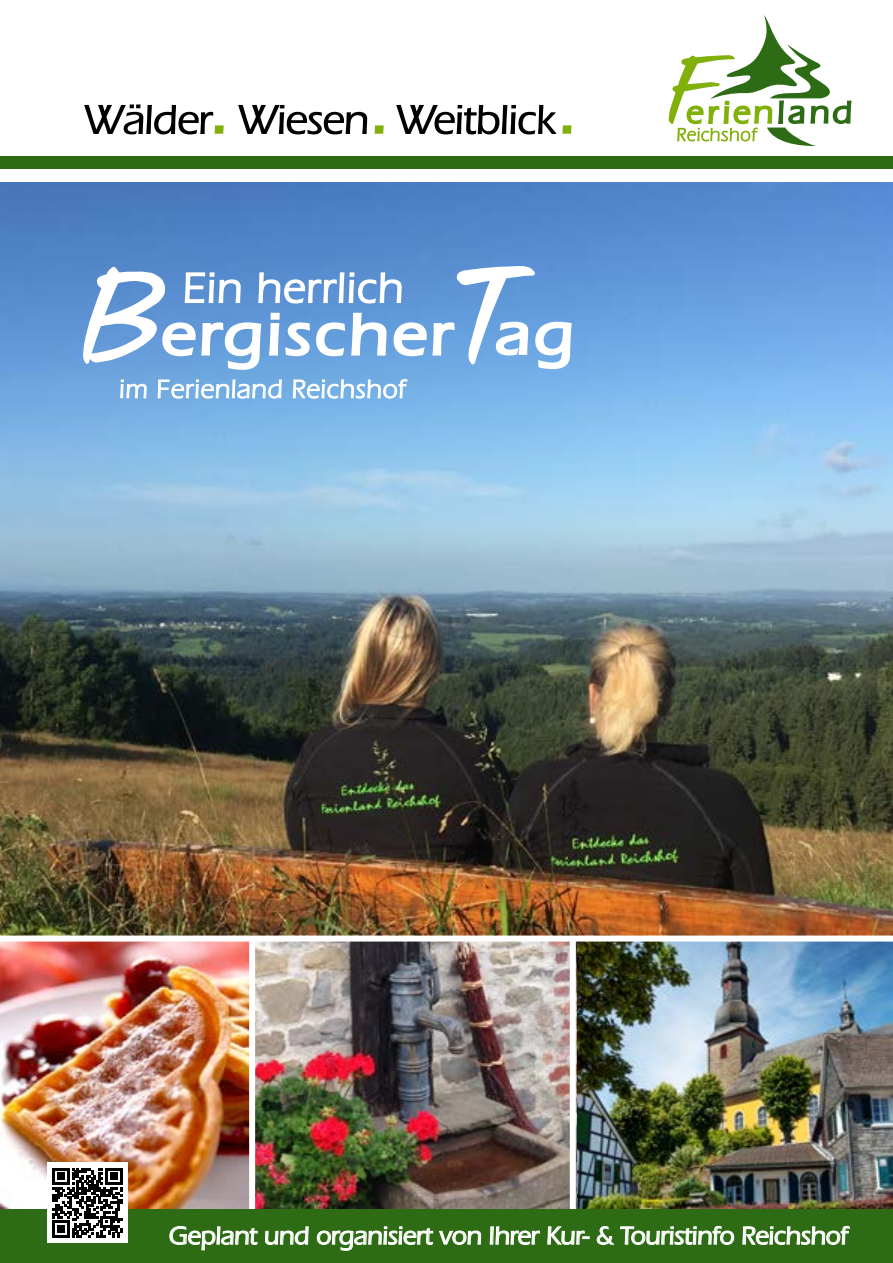
<style>
.page{position:relative;width:893px;height:1263px;background:#fff}
.page>*{position:absolute;margin:0;border:0;box-sizing:border-box;transform-origin:0 0}
.t1{font:500 60px "ITC Eras Std";letter-spacing:.05em;color:#fff;scale:1.1 1}
.t2{font:43.35px "ITC Eras Std";letter-spacing:.025em;color:#fff}
.t3{font:26.55px "ITC Eras Std";letter-spacing:.025em;color:#fff}
.t4{font:500 25.95px "Itc Eras";letter-spacing:-.02em;color:#fff}
.s1{font-family:"Annifont";font-weight:400;font-size:112.2px}
</style>
<div class="page">
<img style="left:577px;top:941px;width:316px;height:269px">
<img style="left:255px;top:941px;width:322px;height:269px">
<img style="left:0;top:183px;width:893px;height:752px">
<svg style="left:184px;top:271px;width:58px;height:33px"></svg>
<svg style="left:257px;top:271px;width:146px;height:33px"></svg>
<svg style="left:161px;top:311px;width:295px;height:60px"></svg>
<svg style="left:494px;top:320px;width:79px;height:50px"></svg>
<svg style="left:120px;top:379px;width:27px;height:20px"></svg>
<svg style="left:157px;top:379px;width:125px;height:20px;background:#9bc4ea"></svg>
<svg style="left:292px;top:378px;width:116px;height:83px;background:#87bdea"></svg>
<img style="left:0;top:941px;width:249px;height:269px">
<div style="left:570px;top:938px;width:6px;height:272px;background:#fff"></div>
<div style="left:0;top:1210px;width:893px;height:53px;background:#2d6c15"></div>
<div style="left:47px;top:1162px;width:81px;height:81px;background:#fff"></div>
<svg style="left:53px;top:1168px;width:69px;height:69px"></svg>
<svg style="left:170px;top:1226px;width:88px;height:24px"></svg>
<svg style="left:265px;top:1226px;width:44px;height:19px"></svg>
<svg style="left:317px;top:1226px;width:116px;height:25px"></svg>
<svg style="left:439px;top:1231px;width:42px;height:14px"></svg>
<svg style="left:490px;top:1226px;width:50px;height:19px"></svg>
<svg style="left:547px;top:1226px;width:42px;height:19px"></svg>
<svg style="left:597px;top:1226px;width:17px;height:19px"></svg>
<svg style="left:620px;top:1226px;width:114px;height:19px"></svg>
<svg style="left:742px;top:1226px;width:108px;height:19px"></svg>
<svg style="left:669px;top:15px;width:182px;height:131px"></svg>
<svg style="left:562px;top:125px;width:9px;height:9px"></svg>
<svg style="left:396px;top:105px;width:160px;height:29px"></svg>
<svg style="left:375px;top:125px;width:9px;height:9px"></svg>
<svg style="left:238px;top:105px;width:129px;height:29px"></svg>
<svg style="left:84px;top:104px;width:140px;height:30px"></svg>
<div style="left:0;top:156px;width:893px;height:12px;background:#2d6c15"></div>
<h1 class="t1" style="left:71px;top:301px;width:458px"><span class="s1">B</span>ergischer<span class="s1">T</span>ag</h1>
<p class="t3" style="left:119px;top:374px;width:288px">im Ferienland Reichshof</p>
<h2 class="t2" style="left:182px;top:264px;width:222px">Ein herrlich</h2>
<p class="t4" style="left:168px;top:1221px;width:681px">Geplant und organisiert von Ihrer Kur- &amp; Touristinfo Reichshof</p>
</div>
